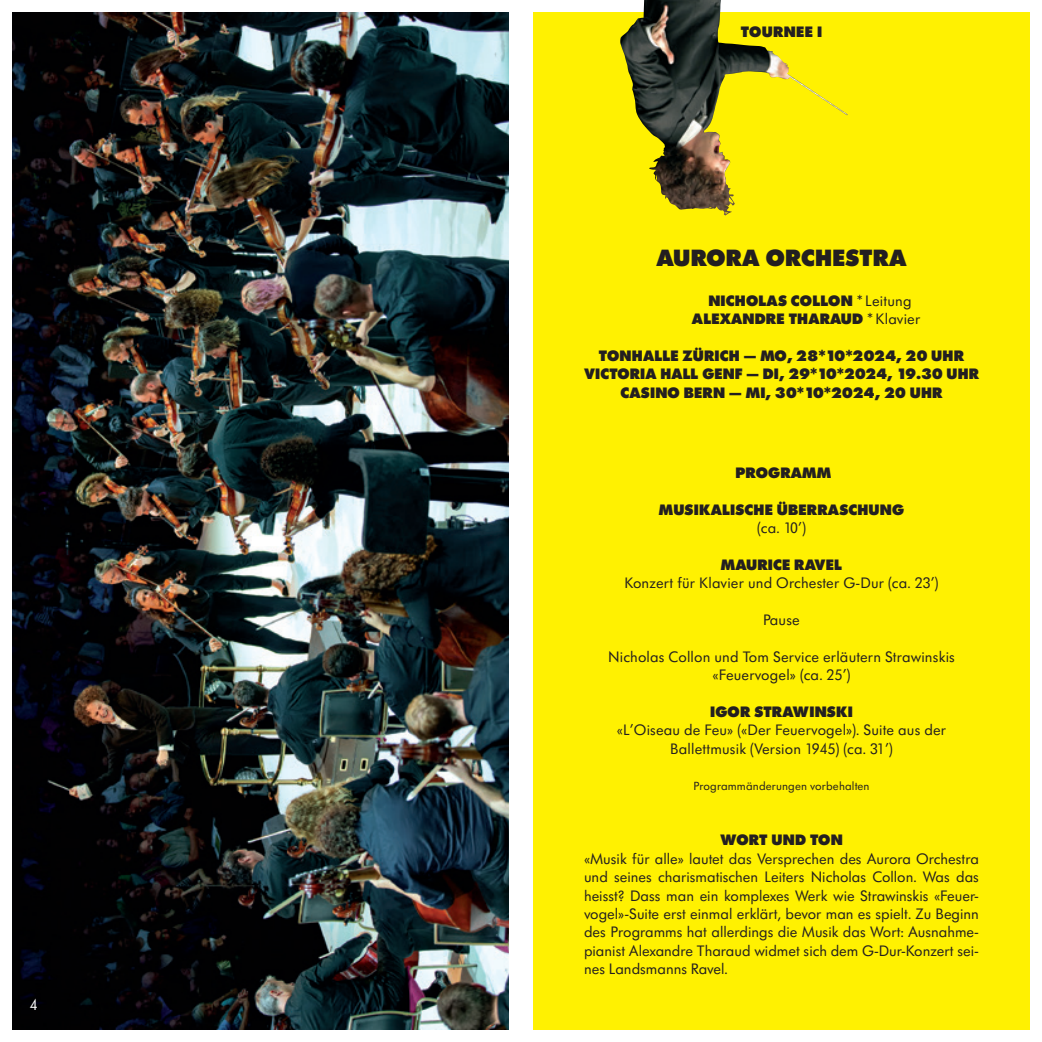
<style>
.page{position:relative;width:1042px;height:1042px;background:#fff}
.page>*{position:absolute;margin:0;border:0;box-sizing:border-box;transform-origin:0 0}
.t1{font:800 24.5px "Futura SB";letter-spacing:.01em;color:#231f20}
.t2{font:15.75px/18.4px "Futura SB";letter-spacing:.01em;color:#231f20;text-align:center}
.t3{font:800 15.75px/18.4px "Futura SB";letter-spacing:.01em;color:#231f20;text-align:center}
.t4{font:15.75px "Futura SB";color:#fff}
.t5{font:12.25px "Futura SB";letter-spacing:.01em;color:#231f20}
.s1{font-weight:400}
</style>
<div class="page">
<div style="left:533px;top:12px;width:496px;height:1017px;background:#fff101"></div>
<img style="left:12px;top:12px;width:496px;height:1017px">
<img style="left:620px;top:0;width:136px;height:215px">
<p class="t4" style="left:30px;top:996px;width:9px">4</p>
<p class="t3" style="left:740px;top:22px;width:83px">TOURNEE I</p>
<h1 class="t1" style="left:656px;top:244px;width:251px">AURORA ORCHESTRA</h1>
<p class="t3" style="left:692px;top:291px;width:230px">NICHOLAS COLLON <span class="s1">* Leitung<br></span>ALEXANDRE THARAUD <span class="s1">* Klavier</span></p>
<p class="t3" style="left:584px;top:347px;width:396px">TONHALLE ZÜRICH — MO, 28*10*2024, 20 UHR<br>VICTORIA HALL GENF — DI, 29*10*2024, 19.30 UHR<br>CASINO BERN — MI, 30*10*2024, 20 UHR</p>
<p class="t3" style="left:735px;top:463px;width:97px">PROGRAMM</p>
<p class="t3" style="left:659px;top:500px;width:247px">MUSIKALISCHE ÜBERRASCHUNG</p>
<p class="t2" style="left:757px;top:519px;width:50px">(ca. 10’)</p>
<p class="t3" style="left:721px;top:555px;width:123px">MAURICE RAVEL</p>
<p class="t2" style="left:624px;top:574px;width:316px">Konzert für Klavier und Orchester G-Dur (ca. 23’)</p>
<p class="t2" style="left:763px;top:611px;width:38px">Pause</p>
<p class="t2" style="left:608px;top:647px;width:348px">Nicholas Collon und Tom Service erläutern Strawinskis «Feuervogel» (ca. 25’)</p>
<p class="t3" style="left:710px;top:702px;width:144px">IGOR STRAWINSKI</p>
<p class="t2" style="left:617px;top:721px;width:331px">«L’Oiseau de Feu» («Der Feuervogel»). Suite aus der<br>Ballettmusik (Version 1945) (ca. 31’)</p>
<p class="t5" style="left:693px;top:779px;width:178px">Programmänderungen vorbehalten</p>
<p class="t3" style="left:720px;top:831px;width:124px">WORT UND TON</p>
<p class="t2" style="left:584px;top:849px;width:396px;text-align:justify">«Musik für alle» lautet das Versprechen des Aurora Orchestra und seines charismatischen Leiters Nicholas Collon. Was das heisst? Dass man ein komplexes Werk wie Strawinskis «Feuer&shy;vogel»-Suite erst einmal erklärt, bevor man es spielt. Zu Beginn des Programms hat allerdings die Musik das Wort: Ausnahme&shy;pianist Alexandre Tharaud widmet sich dem G-Dur-Konzert sei&shy;nes Landsmanns Ravel.</p>
</div>
